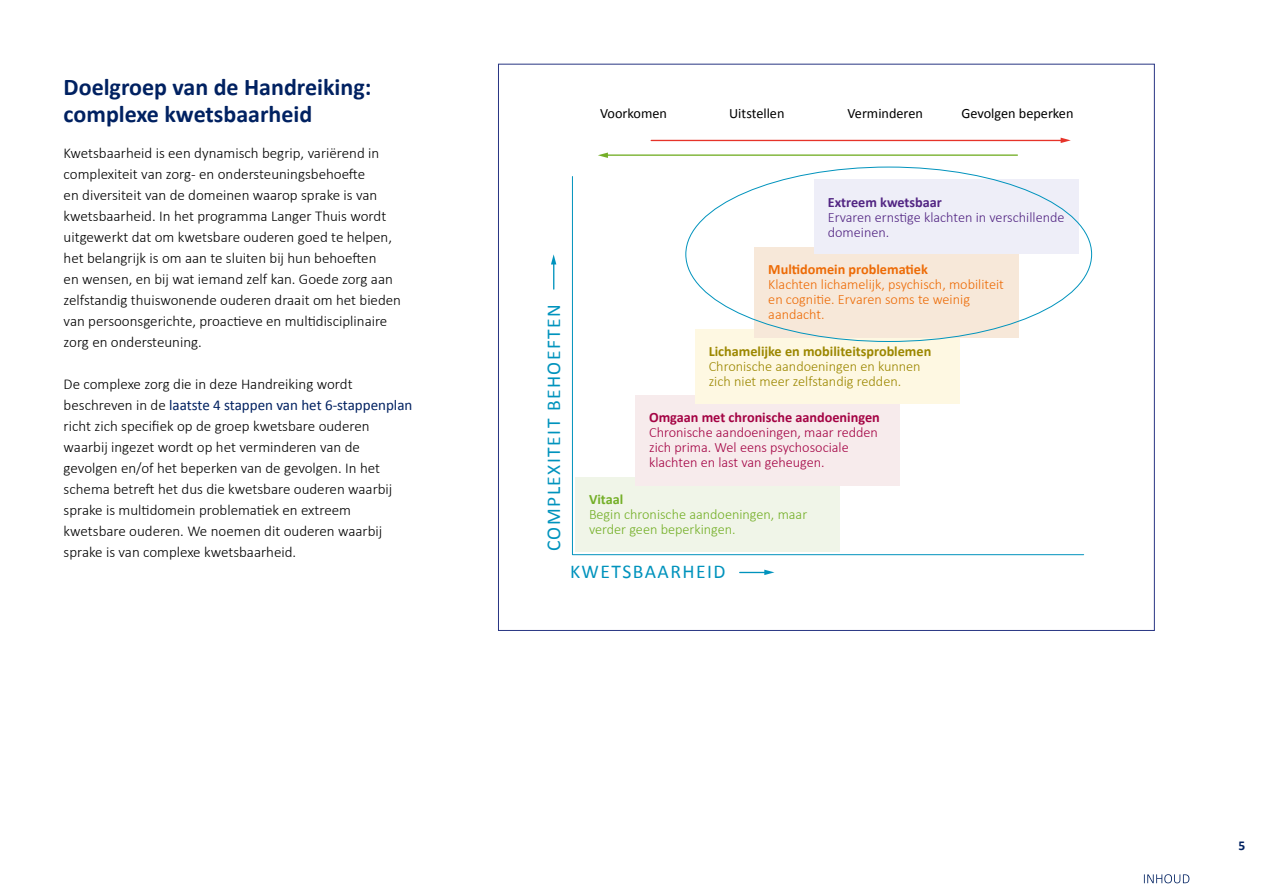
<style>
.page{position:relative;width:1263px;height:893px;background:#fff}
.page>*{position:absolute;margin:0;border:0;box-sizing:border-box;transform-origin:0 0}
.t1{font:700 24px/27px "Calibri";color:#002161}
.t2{font:19.65px "Calibri";letter-spacing:.075em;color:#0093bd}
.t3{font:300 15px/21px "Calibri";color:#000}
.t4{font:300 14.25px/15.1px "Calibri";color:#a40344}
.t5{font:300 14.25px/15.1px "Calibri";color:#ed6b06}
.t6{font:300 14.25px/15.1px "Calibri";color:#9c8700}
.t7{font:300 14.25px/15.1px "Calibri";color:#74af27}
.t8{font:300 14.25px/15.1px "Calibri";color:#522583}
.t9{font:14.25px "Calibri";color:#000}
.t10{font:700 14.25px "Calibri";color:#9c8700}
.t11{font:700 14.25px "Calibri";color:#a40344}
.t12{font:700 14.25px "Calibri";color:#ed6b06}
.t13{font:700 14.25px "Calibri";color:#522583}
.t14{font:700 14.25px "Calibri";color:#74af27}
.t15{font:700 13.5px "Calibri";color:#002161}
.s1{font-weight:400;color:#002161}
</style>
<div class="page">
<svg style="left:1144px;top:874px;width:45px;height:9px"></svg>
<svg style="left:571px;top:176px;width:513px;height:380px"></svg>
<div style="left:575px;top:477px;width:265px;height:74px;background:#f0f5e8"></div>
<div style="left:635px;top:395px;width:265px;height:91px;background:#f7ebec"></div>
<div style="left:695px;top:329px;width:264px;height:74px;background:#fef8e2"></div>
<div style="left:754px;top:247px;width:265px;height:91px;background:#f7e8d9"></div>
<div style="left:814px;top:180px;width:265px;height:74px;background:#eeeef8"></div>
<svg style="left:551px;top:254px;width:5px;height:35px"></svg>
<svg style="left:740px;top:570px;width:34px;height:5px"></svg>
<hr style="left:606px;top:154px;width:411px;height:2px;background:#74af27">
<svg style="left:598px;top:153px;width:10px;height:5px"></svg>
<hr style="left:651px;top:140px;width:411px;height:1px;background:#e63329">
<svg style="left:1061px;top:138px;width:10px;height:5px"></svg>
<h1 class="t1" style="left:64px;top:73px;width:309px">Doelgroep van de Handreiking: complexe kwetsbaarheid</h1>
<p class="t3" style="left:64px;top:143px;width:339px">Kwetsbaarheid is een dynamisch begrip, variërend in complexiteit van zorg- en ondersteuningsbehoefte<br>en diversiteit van de domeinen waarop sprake is van kwetsbaarheid. In het programma Langer Thuis wordt uitgewerkt dat om kwetsbare ouderen goed te helpen, het belangrijk is om aan te sluiten bij hun behoeften<br>en wensen, en bij wat iemand zelf kan. Goede zorg aan zelfstandig thuiswonende ouderen draait om het bieden van persoonsgerichte, proactieve en multidisciplinaire zorg en ondersteuning.</p>
<p class="t3" style="left:64px;top:374px;width:350px">De complexe zorg die in deze Handreiking wordt beschreven in de <span class="s1">laatste 4 stappen van het 6-stappenplan </span>richt zich specifiek op de groep kwetsbare ouderen waarbij ingezet wordt op het verminderen van de gevolgen en/of het beperken van de gevolgen. In het schema betreft het dus die kwetsbare ouderen waarbij sprake is multidomein problematiek en extreem kwetsbare ouderen. We noemen dit ouderen waarbij sprake is van complexe kwetsbaarheid.</p>
<p class="t9" style="left:600px;top:104px;width:68px">Voorkomen</p>
<p class="t9" style="left:729px;top:104px;width:57px">Uitstellen</p>
<p class="t9" style="left:847px;top:104px;width:77px">Verminderen</p>
<p class="t9" style="left:961px;top:104px;width:114px">Gevolgen beperken</p>
<h2 class="t2" style="left:541px;top:551px;width:249px;rotate:-90deg">COMPLEXITEIT BEHOEFTEN</h2>
<p class="t13" style="left:828px;top:193px;width:116px">Extreem kwetsbaar</p>
<p class="t8" style="left:828px;top:209px;width:238px">Ervaren ernstige klachten in verschillende domeinen.</p>
<p class="t12" style="left:768px;top:260px;width:161px">Multidomein problematiek</p>
<p class="t5" style="left:768px;top:276px;width:237px">Klachten lichamelijk, psychisch, mobiliteit en cognitie. Ervaren soms te weinig aandacht.</p>
<p class="t10" style="left:709px;top:342px;width:224px">Lichamelijke en mobiliteitsproblemen</p>
<p class="t6" style="left:709px;top:358px;width:213px">Chronische aandoeningen en kunnen zich niet meer zelfstandig redden.</p>
<p class="t11" style="left:649px;top:408px;width:232px">Omgaan met chronische aandoeningen</p>
<p class="t4" style="left:649px;top:424px;width:230px">Chronische aandoeningen, maar redden zich prima. Wel eens psychosociale klachten en last van geheugen.</p>
<p class="t14" style="left:589px;top:490px;width:36px">Vitaal</p>
<p class="t7" style="left:589px;top:506px;width:220px">Begin chronische aandoeningen, maar verder geen beperkingen.</p>
<h2 class="t2" style="left:570px;top:559px;width:157px">KWETSBAARHEID</h2>
<p class="t15" style="left:1238px;top:837px;width:8px">5</p>
</div>
